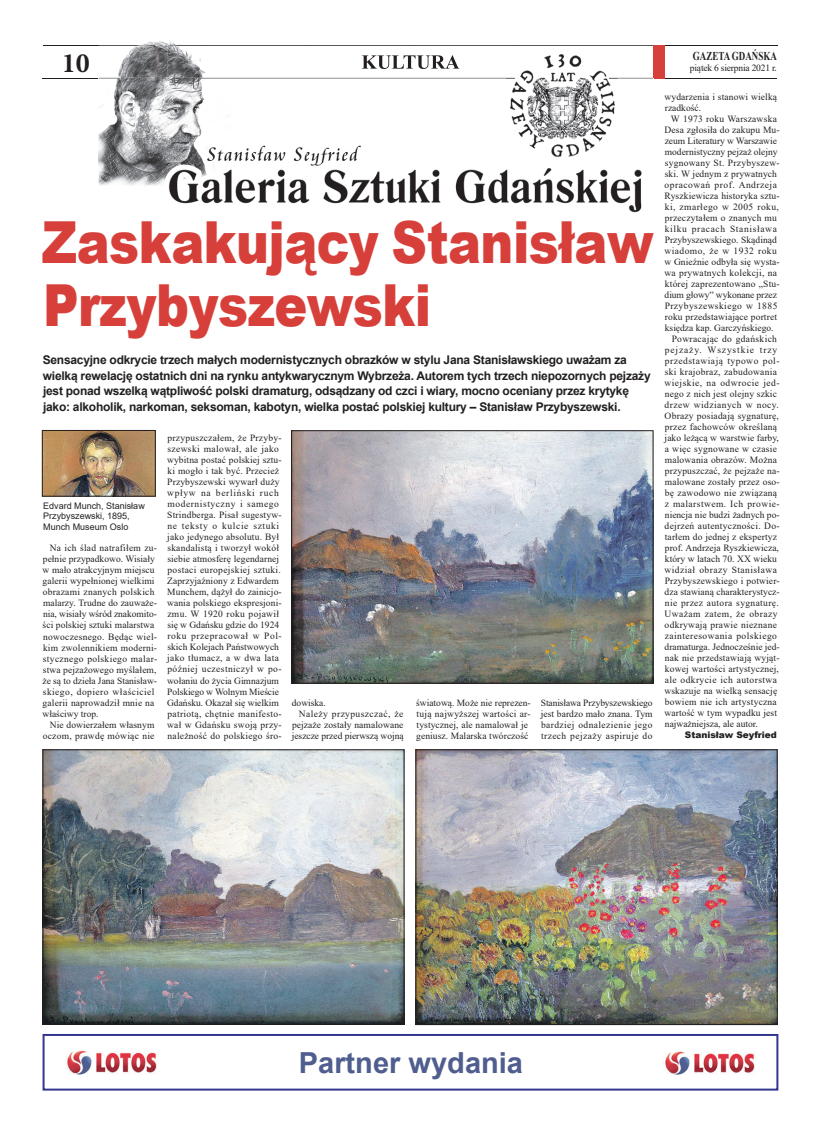
<style>
.page{position:relative;width:820px;height:1134px;background:#fff}
.page>*{position:absolute;margin:0;border:0;box-sizing:border-box;transform-origin:0 0}
.t1{font:900 58px/63px "Arial";letter-spacing:-.01em;color:#d7403a;scale:.85 1}
.t2{font:700 29px "Arial";color:#4f5e8e}
.t3{font:700 28px "Minion Pro";color:#231f20}
.t4{font:700 12px/15.5px "Arial";letter-spacing:-.02em;color:#231f20}
.t5{font:700 12px "Times New Roman";color:#231f20;scale:.75 1}
.t6{font:9.5px/11px "Times New Roman";letter-spacing:.015em;color:#231f20}
.t7{font:9.5px "Times New Roman";letter-spacing:.045em;color:#231f20}
.t8{font:9.5px "Times New Roman";letter-spacing:-.005em;color:#231f20}
.t9{font:9.5px "Times New Roman";letter-spacing:.05em;color:#231f20}
.t10{font:9.5px "Times New Roman";letter-spacing:.04em;color:#231f20}
.t11{font:9.5px "Times New Roman";letter-spacing:.065em;color:#231f20}
.t12{font:9.5px "Times New Roman";letter-spacing:-.02em;color:#231f20}
.t13{font:9.5px "Times New Roman";letter-spacing:.035em;color:#231f20}
.t14{font:9.5px "Times New Roman";letter-spacing:.09em;color:#231f20}
.t15{font:9px/10.8px "Arial";color:#231f20}
.t16{font:900 9px "Arial";color:#231f20}
</style>
<div class="page">
<div style="left:43px;top:1034px;width:735px;height:56px;border:2px solid #333790"></div>
<img style="left:67px;top:1050px;width:90px;height:25px">
<img style="left:665px;top:1051px;width:90px;height:24px">
<hr style="left:43px;top:45px;width:734px;height:1px;background:#231f20">
<hr style="left:43px;top:78px;width:734px;height:1px;background:#231f20">
<div style="left:652px;top:45px;width:12px;height:33px;background:#d7403a"></div>
<img style="left:99px;top:163px;width:543px;height:50px">
<img style="left:99px;top:41px;width:406px;height:37px">
<img style="left:361px;top:55px;width:98px;height:14px">
<img style="left:156px;top:46px;width:11px;height:32px">
<img style="left:99px;top:45px;width:553px;height:1px">
<img style="left:99px;top:79px;width:106px;height:59px">
<img style="left:99px;top:78px;width:553px;height:1px">
<img style="left:99px;top:138px;width:262px;height:25px">
<img style="left:508px;top:54px;width:107px;height:103px">
<img style="left:293px;top:432px;width:358px;height:249px">
<div style="left:291px;top:430px;width:362px;height:253px;border:1px solid #231f20"></div>
<img style="left:45px;top:751px;width:357px;height:271px">
<div style="left:43px;top:749px;width:361px;height:275px;border:1px solid #231f20"></div>
<img style="left:44px;top:432px;width:109px;height:62px">
<div style="left:42px;top:430px;width:113px;height:66px;border:1px solid #231f20"></div>
<img style="left:417px;top:751px;width:358px;height:272px">
<div style="left:415px;top:749px;width:362px;height:276px;border:1px solid #231f20"></div>
<p class="t5" style="left:692px;top:47px;width:114px">GAZETA GDAŃSKA</p>
<h3 class="t3" style="left:62px;top:44px;width:30px">10</h3>
<p class="t12" style="left:689px;top:61px;width:88px">piątek 6 sierpnia 2021 r.</p>
<h1 class="t1" style="left:42px;top:209px;width:721px">Zaskakujący Stanisław<br>Przybyszewski</h1>
<p class="t4" style="left:43px;top:353px;width:609px">Sensacyjne odkrycie trzech małych modernistycznych obrazków w stylu Jana Stanisławskiego uważam za wielką rewelację ostatnich dni na rynku antykwarycznym Wybrzeża. Autorem tych trzech niepozornych pejzaży jest ponad wszelką wątpliwość polski dramaturg, odsądzany od czci i wiary, mocno oceniany przez krytykę jako: alkoholik, narkoman, seksoman, kabotyn, wielka postać polskiej kultury – Stanisław Przybyszewski.</p>
<p class="t15" style="left:43px;top:500px;width:103px">Edvard Munch, Stanisław<br>Przybyszewski, 1895,<br>Munch Museum Oslo</p>
<p class="t6" style="left:43px;top:542px;width:116px;text-indent:7px">Na ich ślad natrafiłem zu&shy;pełnie przypadkowo. Wisiały w mało atrakcyjnym miejscu galerii wypełnionej wielkimi obrazami znanych polskich malarzy. Trudne do zauważe&shy;nia, wisiały wśród znakomito&shy;ści polskiej sztuki malarstwa nowoczesnego. Będąc wiel&shy;kim zwolennikiem moderni&shy;stycznego polskiego malar&shy;stwa pejzażowego myślałem, że są to dzieła Jana Stanisław&shy;skiego, dopiero właściciel galerii naprowadził mnie na właściwy trop.</p>
<p class="t6" style="left:43px;top:718px;width:113px;text-align:right">Nie dowierzałem własnym oczom, prawdę mówiąc nie</p>
<p class="t6" style="left:167px;top:432px;width:116px">przypuszczałem, że Przyby&shy;szewski malował, ale jako wybitna postać polskiej sztu&shy;ki mogło i tak być. Przecież<br>Przybyszewski wywarł duży wpływ na berliński ruch modernistyczny i samego<br>Strindberga. Pisał sugestyw&shy;ne teksty o kulcie sztuki jako jedynego absolutu. Był skandalistą i tworzył wokół siebie atmosferę legendarnej postaci europejskiej sztuki.<br>Zaprzyjaźniony z Edwardem<br>Munchem, dążył do zainicjo&shy;wania polskiego ekspresjoni&shy;zmu. W 1920 roku pojawił się w Gdańsku gdzie do 1924 roku przepracował w Pol&shy;skich Kolejach Państwowych jako tłumacz, a w dwa lata później uczestniczył w po&shy;wołaniu do życia Gimnazjum<br>Polskiego w Wolnym Mieście<br>Gdańsku. Okazał się wielkim patriotą, chętnie manifesto&shy;wał w Gdańsku swoją przy&shy;należność do polskiego śro-</p>
<p class="t6" style="left:292px;top:696px;width:36px">dowiska.</p>
<p class="t7" style="left:299px;top:707px;width:106px">Należy przypuszczać, że</p>
<p class="t6" style="left:292px;top:718px;width:113px">pejzaże zostały namalowane</p>
<p class="t6" style="left:292px;top:729px;width:113px">jeszcze przed pierwszą wojną</p>
<p class="t6" style="left:416px;top:696px;width:116px">światową. Może nie reprezen&shy;tują najwyższej wartości ar&shy;tystycznej, ale namalował je geniusz. Malarska twórczość</p>
<p class="t6" style="left:540px;top:696px;width:113px;text-align:justify">Stanisława Przybyszewskiego jest bardzo mało znana. Tym bardziej odnalezienie jego trzech pejzaży aspiruje do</p>
<p class="t6" style="left:664px;top:91px;width:114px">wydarzenia i stanowi wielką rzadkość.</p>
<p class="t6" style="left:670px;top:113px;width:107px">W 1973 roku Warszawska</p>
<p class="t6" style="left:664px;top:124px;width:116px">Desa zgłosiła do zakupu Mu-</p>
<p class="t8" style="left:664px;top:134px;width:114px">zeum Literatury w Warszawie</p>
<p class="t8" style="left:664px;top:145px;width:114px">modernistyczny pejzaż olejny</p>
<p class="t6" style="left:664px;top:157px;width:116px">sygnowany St. Przybyszew-</p>
<p class="t6" style="left:664px;top:168px;width:114px">ski. W jednym z prywatnych</p>
<p class="t9" style="left:664px;top:178px;width:114px">opracowań prof. Andrzeja</p>
<p class="t6" style="left:664px;top:190px;width:116px">Ryszkiewicza historyka sztu-</p>
<p class="t7" style="left:664px;top:200px;width:115px">ki, zmarłego w 2005 roku,</p>
<p class="t6" style="left:664px;top:212px;width:114px">przeczytałem o znanych mu</p>
<p class="t11" style="left:664px;top:222px;width:113px">kilku pracach Stanisława</p>
<p class="t6" style="left:664px;top:234px;width:114px">Przybyszewskiego. Skądinąd</p>
<p class="t7" style="left:664px;top:244px;width:114px">wiadomo, że w 1932 roku</p>
<p class="t6" style="left:664px;top:256px;width:117px">w Gnieźnie odbyła się wysta-</p>
<p class="t6" style="left:664px;top:267px;width:114px">wa prywatnych kolekcji, na</p>
<p class="t6" style="left:664px;top:278px;width:116px">której zaprezentowano „Stu-</p>
<p class="t8" style="left:664px;top:288px;width:114px">dium głowy” wykonane przez</p>
<p class="t7" style="left:664px;top:299px;width:114px">Przybyszewskiego w 1885</p>
<p class="t6" style="left:664px;top:311px;width:113px">roku przedstawiające portret</p>
<p class="t6" style="left:664px;top:322px;width:110px">księdza kap. Garczyńskiego.</p>
<p class="t13" style="left:671px;top:332px;width:107px">Powracając do gdańskich</p>
<p class="t14" style="left:664px;top:343px;width:114px">pejzaży. Wszystkie trzy</p>
<p class="t9" style="left:664px;top:354px;width:116px">przedstawiają typowo pol-</p>
<p class="t6" style="left:664px;top:366px;width:114px">ski krajobraz, zabudowania</p>
<p class="t9" style="left:664px;top:376px;width:116px">wiejskie, na odwrocie jed-</p>
<p class="t6" style="left:664px;top:388px;width:113px">nego z nich jest olejny szkic</p>
<p class="t7" style="left:664px;top:398px;width:116px">drzew widzianych w nocy.</p>
<p class="t6" style="left:664px;top:410px;width:116px">Obrazy posiadają sygnaturę,</p>
<p class="t6" style="left:664px;top:421px;width:114px">przez fachowców określaną</p>
<p class="t6" style="left:664px;top:432px;width:116px">jako leżącą w warstwie farby,</p>
<p class="t6" style="left:664px;top:443px;width:114px">a więc sygnowane w czasie</p>
<p class="t6" style="left:664px;top:454px;width:113px">malowania obrazów. Można</p>
<p class="t6" style="left:664px;top:465px;width:116px">przypuszczać, że pejzaże na-</p>
<p class="t6" style="left:664px;top:476px;width:116px">malowane zostały przez oso-</p>
<p class="t6" style="left:664px;top:487px;width:114px">bę zawodowo nie związaną</p>
<p class="t7" style="left:664px;top:498px;width:116px">z malarstwem. Ich prowie-</p>
<p class="t6" style="left:664px;top:509px;width:116px">niencja nie budzi żadnych po-</p>
<p class="t6" style="left:664px;top:520px;width:116px">dejrzeń autentyczności. Do-</p>
<p class="t6" style="left:664px;top:531px;width:113px">tarłem do jednej z ekspertyz</p>
<p class="t6" style="left:664px;top:542px;width:116px">prof. Andrzeja Ryszkiewicza,</p>
<p class="t6" style="left:664px;top:553px;width:113px">który w latach 70. XX wieku</p>
<p class="t7" style="left:664px;top:564px;width:114px">widział obrazy Stanisława</p>
<p class="t6" style="left:664px;top:575px;width:116px">Przybyszewskiego i potwier-</p>
<p class="t6" style="left:664px;top:586px;width:116px">dza stawianą charakterystycz-</p>
<p class="t10" style="left:664px;top:597px;width:115px">nie przez autora sygnaturę.</p>
<p class="t7" style="left:664px;top:608px;width:114px">Uważam zatem, że obrazy</p>
<p class="t6" style="left:664px;top:619px;width:114px">odkrywają prawie nieznane</p>
<p class="t7" style="left:664px;top:630px;width:114px">zainteresowania polskiego</p>
<p class="t6" style="left:664px;top:641px;width:116px">dramaturga. Jednocześnie jed-</p>
<p class="t6" style="left:664px;top:652px;width:116px">nak nie przedstawiają wyjąt-</p>
<p class="t6" style="left:664px;top:663px;width:116px">kowej wartości artystycznej,</p>
<p class="t10" style="left:664px;top:674px;width:114px">ale odkrycie ich autorstwa</p>
<p class="t6" style="left:664px;top:685px;width:114px">wskazuje na wielką sensację</p>
<p class="t6" style="left:664px;top:696px;width:113px">bowiem nie ich artystyczna</p>
<p class="t6" style="left:664px;top:707px;width:114px">wartość w tym wypadku jest</p>
<p class="t6" style="left:664px;top:718px;width:94px">najważniejsza, ale autor.</p>
<p class="t16" style="left:684px;top:728px;width:93px">Stanisław Seyfried</p>
<h2 class="t2" style="left:299px;top:1042px;width:226px">Partner wydania</h2>
</div>
